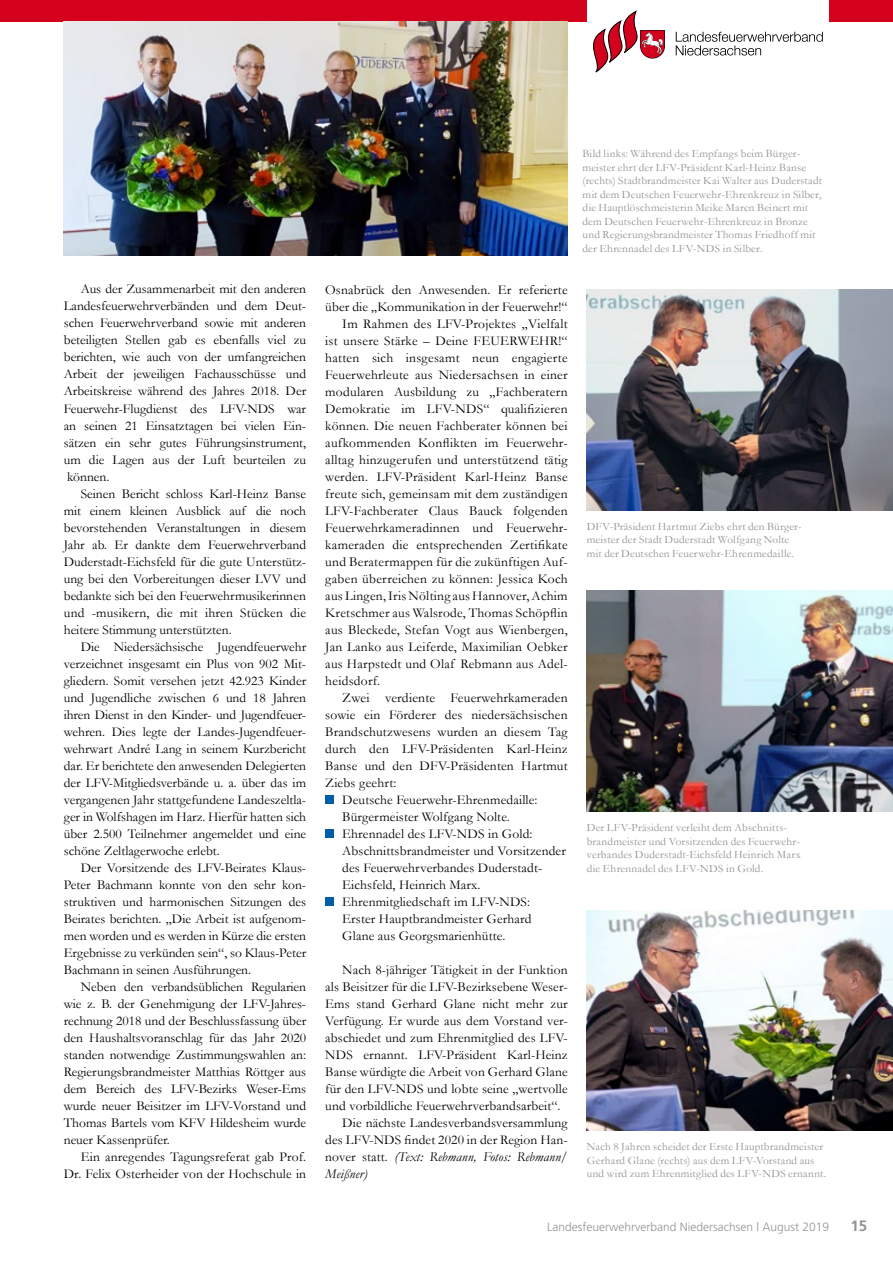
<style>
.page{position:relative;width:893px;height:1263px;background:#fff}
.page>*{position:absolute;margin:0;border:0;box-sizing:border-box;transform-origin:0 0}
.t1{font:700 15px "Frutiger";color:#929395}
.t2{font:13.65px "Garamond";letter-spacing:.015em;color:#000}
.t3{font:13.5px/17px "Garamond";letter-spacing:.01em;color:#000;text-align:justify}
.t4{font:italic 13.5px "Garamond";letter-spacing:.01em;color:#000}
.t5{font:300 12px "Frutiger";color:#929395}
.t6{font:11.25px/13.5px "Garamond";letter-spacing:.02em;color:#929395}
.s1{font-style:normal}
</style>
<div class="page">
<div style="left:0;top:0;width:587px;height:21px;background:#d4021d"></div>
<svg style="left:676px;top:32px;width:147px;height:24px"></svg>
<svg style="left:593px;top:10px;width:72px;height:63px"></svg>
<div style="left:829px;top:0;width:64px;height:21px;background:#d4021d"></div>
<div style="left:325px;top:795px;width:9px;height:9px;background:#005ea8"></div>
<div style="left:325px;top:829px;width:9px;height:9px;background:#005ea8"></div>
<div style="left:325px;top:897px;width:9px;height:9px;background:#005ea8"></div>
<img style="left:64px;top:21px;width:504px;height:234px">
<img style="left:587px;top:590px;width:306px;height:221px">
<img style="left:587px;top:910px;width:306px;height:220px">
<img style="left:587px;top:289px;width:306px;height:221px">
<p class="t3" style="left:64px;top:281px;width:244px;text-indent:17px">Aus der Zusammenarbeit mit den anderen Landesfeuerwehrverbänden und dem Deut&shy;schen Feuerwehrverband sowie mit anderen beteiligten Stellen gab es ebenfalls viel zu berichten, wie auch von der umfangreichen Arbeit der jeweiligen Fachausschüsse und Arbeitskreise während des Jahres 2018. Der Feuerwehr-Flugdienst des LFV-NDS war an seinen 21 Einsatztagen bei vielen Ein&shy;sätzen ein sehr gutes Führungsinstrument, um die Lagen aus der Luft beurteilen zu können.</p>
<p class="t3" style="left:64px;top:485px;width:244px;text-indent:17px">Seinen Bericht schloss Karl-Heinz Banse mit einem kleinen Ausblick auf die noch bevorstehenden Veranstaltungen in diesem Jahr ab. Er dankte dem Feuerwehrverband Duderstadt-Eichsfeld für die gute Unterstütz&shy;ung bei den Vorbereitungen dieser LVV und bedankte sich bei den Feuerwehrmusikerinnen und -musikern, die mit ihren Stücken die heitere Stimmung unterstützten.</p>
<p class="t3" style="left:64px;top:638px;width:244px;text-indent:17px">Die Niedersächsische Jugendfeuerwehr verzeichnet insgesamt ein Plus von 902 Mit&shy;gliedern. Somit versehen jetzt 42.923 Kinder und Jugendliche zwischen 6 und 18 Jahren ihren Dienst in den Kinder- und Jugendfeuer&shy;wehren. Dies legte der Landes-Jugendfeuer&shy;wehrwart André Lang in seinem Kurzbericht dar. Er berichtete den anwesenden Delegierten der LFV-Mitgliedsverbände u. a. über das im vergangenen Jahr stattgefundene Landeszeltla&shy;ger in Wolfshagen im Harz. Hierfür hatten sich über 2.500 Teilnehmer angemeldet und eine schöne Zeltlagerwoche erlebt.</p>
<p class="t3" style="left:64px;top:859px;width:244px;text-indent:17px">Der Vorsitzende des LFV-Beirates Klaus-Peter Bachmann konnte von den sehr kon&shy;struktiven und harmonischen Sitzungen des Beirates berichten. „Die Arbeit ist aufgenom&shy;men worden und es werden in Kürze die ersten Ergebnisse zu verkünden sein“, so Klaus-Peter Bachmann in seinen Ausführungen.</p>
<p class="t3" style="left:64px;top:978px;width:244px;text-indent:17px">Neben den verbandsüblichen Regularien wie z. B. der Genehmigung der LFV-Jahres&shy;rechnung 2018 und der Beschlussfassung über den Haushaltsvoranschlag für das Jahr 2020 standen notwendige Zustimmungswahlen an:<br>Regierungsbrandmeister Matthias Röttger aus dem Bereich des LFV-Bezirks Weser-Ems wurde neuer Beisitzer im LFV-Vorstand und Thomas Bartels vom KFV Hildesheim wurde neuer Kassenprüfer.</p>
<p class="t3" style="left:64px;top:1148px;width:244px;text-align:right">Ein anregendes Tagungsreferat gab Prof.<br>Dr. Felix Osterheider von der Hochschule in</p>
<p class="t3" style="left:325px;top:281px;width:244px">Osnabrück den Anwesenden. Er referierte</p>
<p class="t3" style="left:325px;top:298px;width:244px">über die „Kommunikation in der Feuerwehr!“</p>
<p class="t3" style="left:342px;top:315px;width:227px">Im Rahmen des LFV-Projektes „Vielfalt</p>
<p class="t3" style="left:325px;top:332px;width:244px">ist unsere Stärke – Deine FEUERWEHR!“</p>
<p class="t3" style="left:325px;top:349px;width:244px">hatten sich insgesamt neun engagierte</p>
<p class="t3" style="left:325px;top:366px;width:244px">Feuerwehrleute aus Niedersachsen in einer</p>
<p class="t3" style="left:325px;top:383px;width:244px">modularen Ausbildung zu „Fachberatern</p>
<p class="t3" style="left:325px;top:400px;width:244px">Demokratie im LFV-NDS“ qualifizieren</p>
<p class="t3" style="left:325px;top:417px;width:244px">können. Die neuen Fachberater können bei</p>
<p class="t3" style="left:325px;top:434px;width:244px">aufkommenden Konflikten im Feuerwehr-</p>
<p class="t3" style="left:325px;top:451px;width:244px">alltag hinzugerufen und unterstützend tätig</p>
<p class="t3" style="left:325px;top:468px;width:244px">werden. LFV-Präsident Karl-Heinz Banse</p>
<p class="t3" style="left:325px;top:485px;width:244px">freute sich, gemeinsam mit dem zuständigen</p>
<p class="t3" style="left:325px;top:502px;width:244px">LFV-Fachberater Claus Bauck folgenden</p>
<p class="t3" style="left:325px;top:519px;width:243px">Feuerwehrkameradinnen und Feuerwehr-</p>
<p class="t3" style="left:325px;top:536px;width:244px">kameraden die entsprechenden Zertifikate</p>
<p class="t3" style="left:325px;top:553px;width:243px">und Beratermappen für die zukünftigen Auf-</p>
<p class="t3" style="left:325px;top:570px;width:244px">gaben überreichen zu können: Jessica Koch</p>
<p class="t3" style="left:325px;top:587px;width:244px">aus Lingen, Iris Nölting aus Hannover, Achim</p>
<p class="t3" style="left:325px;top:604px;width:244px">Kretschmer aus Walsrode, Thomas Schöpflin</p>
<p class="t3" style="left:325px;top:621px;width:244px">aus Bleckede, Stefan Vogt aus Wienbergen,</p>
<p class="t3" style="left:325px;top:638px;width:244px">Jan Lanko aus Leiferde, Maximilian Oebker</p>
<p class="t3" style="left:325px;top:655px;width:244px">aus Harpstedt und Olaf Rebmann aus Adel-</p>
<p class="t3" style="left:325px;top:672px;width:56px">heidsdorf.</p>
<p class="t2" style="left:342px;top:689px;width:227px">Zwei verdiente Feuerwehrkameraden</p>
<p class="t3" style="left:325px;top:706px;width:244px">sowie ein Förderer des niedersächsischen</p>
<p class="t3" style="left:325px;top:723px;width:244px">Brandschutzwesens wurden an diesem Tag</p>
<p class="t3" style="left:325px;top:740px;width:244px">durch den LFV-Präsidenten Karl-Heinz</p>
<p class="t3" style="left:325px;top:757px;width:244px">Banse und den DFV-Präsidenten Hartmut</p>
<p class="t3" style="left:325px;top:774px;width:73px">Ziebs geehrt:</p>
<p class="t3" style="left:342px;top:791px;width:197px">Deutsche Feuerwehr-Ehrenmedaille:</p>
<p class="t3" style="left:342px;top:808px;width:169px">Bürgermeister Wolfgang Nolte.</p>
<p class="t3" style="left:342px;top:825px;width:192px">Ehrennadel des LFV-NDS in Gold:</p>
<p class="t3" style="left:342px;top:842px;width:225px">Abschnittsbrandmeister und Vorsitzender</p>
<p class="t3" style="left:342px;top:859px;width:202px">des Feuerwehrverbandes Duderstadt-</p>
<p class="t3" style="left:342px;top:876px;width:140px">Eichsfeld, Heinrich Marx.</p>
<p class="t3" style="left:342px;top:893px;width:189px">Ehrenmitgliedschaft im LFV-NDS:</p>
<p class="t3" style="left:342px;top:910px;width:191px">Erster Hauptbrandmeister Gerhard</p>
<p class="t3" style="left:342px;top:927px;width:164px">Glane aus Georgsmarienhütte.</p>
<p class="t3" style="left:342px;top:961px;width:227px">Nach 8-jähriger Tätigkeit in der Funktion</p>
<p class="t3" style="left:325px;top:978px;width:244px">als Beisitzer für die LFV-Bezirksebene Weser-</p>
<p class="t3" style="left:325px;top:995px;width:244px">Ems stand Gerhard Glane nicht mehr zur</p>
<p class="t3" style="left:325px;top:1012px;width:244px">Verfügung. Er wurde aus dem Vorstand ver-</p>
<p class="t3" style="left:325px;top:1029px;width:244px">abschiedet und zum Ehrenmitglied des LFV-</p>
<p class="t3" style="left:325px;top:1046px;width:244px">NDS ernannt. LFV-Präsident Karl-Heinz</p>
<p class="t3" style="left:325px;top:1063px;width:244px">Banse würdigte die Arbeit von Gerhard Glane</p>
<p class="t3" style="left:325px;top:1080px;width:244px">für den LFV-NDS und lobte seine „wertvolle</p>
<p class="t3" style="left:325px;top:1097px;width:237px">und vorbildliche Feuerwehrverbandsarbeit“.</p>
<p class="t3" style="left:342px;top:1114px;width:227px">Die nächste Landesverbandsversammlung</p>
<p class="t3" style="left:325px;top:1131px;width:244px">des LFV-NDS findet 2020 in der Region Han-</p>
<p class="t4" style="left:325px;top:1148px;width:244px"><span class="s1">nover statt.</span> (Text: Rebmann, Fotos: Rebmann/</p>
<p class="t4" style="left:325px;top:1166px;width:44px">Meißner)</p>
<p class="t6" style="left:583px;top:147px;width:241px">Bild links: Während des Empfangs beim Bürger&shy;meister ehrt der LFV-Präsident Karl-Heinz Banse (rechts) Stadtbrandmeister Kai Walter aus Duderstadt mit dem Deutschen Feuerwehr-Ehrenkreuz in Silber, die Hauptlöschmeisterin Meike Maren Beinert mit dem Deutschen Feuerwehr-Ehrenkreuz in Bronze und Regierungsbrandmeister Thomas Friedhoff mit der Ehrennadel des LFV-NDS in Silber.</p>
<p class="t6" style="left:587px;top:519px;width:216px">DFV-Präsident Hartmut Ziebs ehrt den Bürger&shy;meister der Stadt Duderstadt Wolfgang Nolte mit der Deutschen Feuerwehr-Ehrenmedaille.</p>
<p class="t6" style="left:587px;top:821px;width:216px">Der LFV-Präsident verleiht dem Abschnitts&shy;brandmeister und Vorsitzenden des Feuerwehr&shy;verbandes Duderstadt-Eichsfeld Heinrich Marx die Ehrennadel des LFV-NDS in Gold.</p>
<p class="t6" style="left:587px;top:1140px;width:241px">Nach 8 Jahren scheidet der Erste Hauptbrandmeister<br>Gerhard Glane (rechts) aus dem LFV-Vorstand aus und wird zum Ehrenmitglied des LFV-NDS ernannt.</p>
<p class="t5" style="left:547px;top:1220px;width:284px">Landesfeuerwehrverband Niedersachsen | August 2019</p>
<p class="t1" style="left:850px;top:1217px;width:18px">15</p>
</div>
